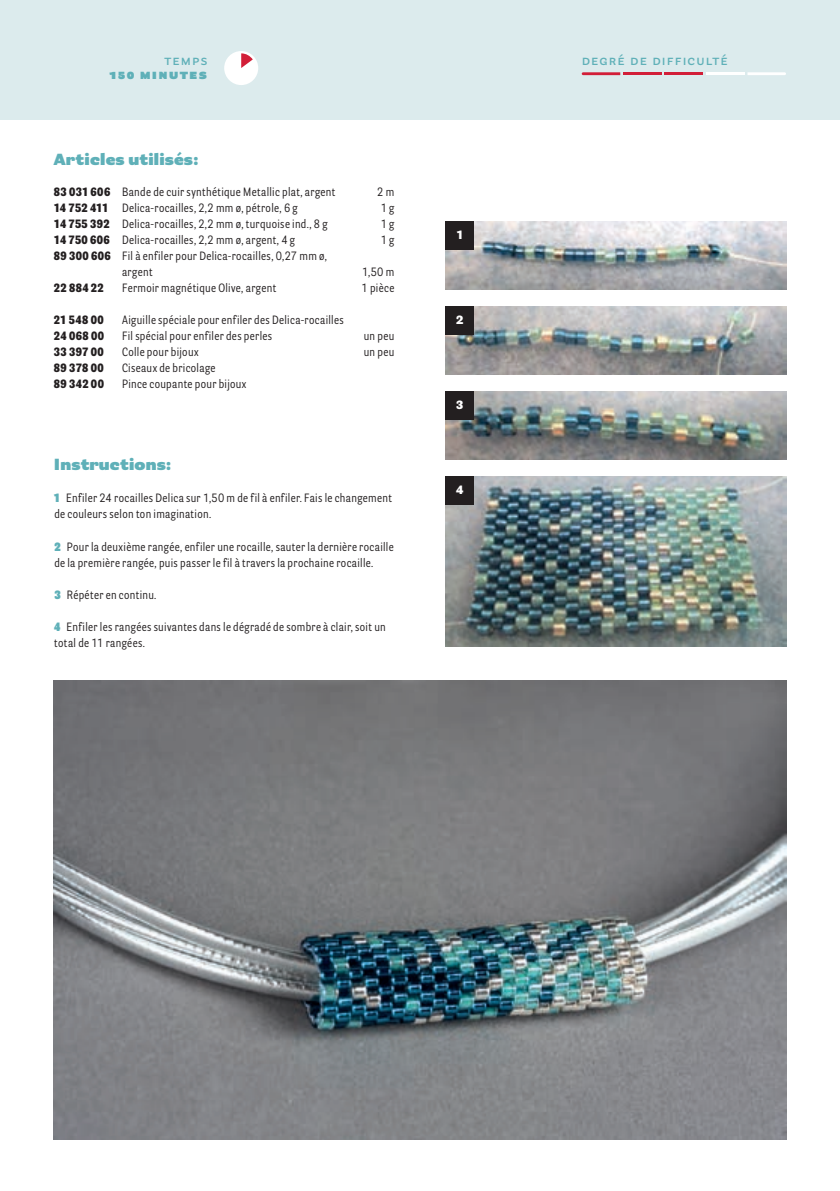
<style>
.page{position:relative;width:840px;height:1191px;background:#fff}
.page>*{position:absolute;margin:0;border:0;box-sizing:border-box;transform-origin:0 0}
.t1{font:900 16px "Parry Grotesque Pro";letter-spacing:.01em;color:#5fb0b8}
.t2{font:600 14px "Parry Grotesque Pro";letter-spacing:.08em;color:#5fb0b8}
.t3{font:900 14px "Parry Grotesque Pro";letter-spacing:.08em;color:#5fb0b8}
.t4{font:12px/16px "Parry Grot Con Pro";letter-spacing:.03em;color:#231f20}
.t5{font:900 12px "Parry Grot Con Pro";letter-spacing:.03em;color:#231f20}
.t6{font:900 12px "Parry Grotesque Pro";color:#fff}
.s1{font-weight:900}
.s2{font-weight:900;color:#5fb0b8}
</style>
<div class="page">
<div style="left:0;top:0;width:839px;height:119px;background:#dcebed"></div>
<div style="left:224px;top:51px;width:34px;height:34px;background:#fff;border-radius:50%"></div>
<svg style="left:241px;top:53px;width:12px;height:15px"></svg>
<svg style="left:581px;top:72px;width:39px;height:3px"></svg>
<hr style="left:622px;top:72px;width:39px;height:3px;background:#d21e38">
<hr style="left:664px;top:72px;width:38px;height:3px;background:#d21e38">
<hr style="left:705px;top:72px;width:39px;height:3px;background:#fff">
<svg style="left:747px;top:72px;width:38px;height:3px"></svg>
<img style="left:445px;top:221px;width:340px;height:68px">
<img style="left:445px;top:306px;width:340px;height:68px">
<img style="left:445px;top:391px;width:340px;height:68px">
<img style="left:445px;top:476px;width:340px;height:170px">
<img style="left:54px;top:680px;width:731px;height:460px">
<div style="left:445px;top:221px;width:28px;height:28px;background:#231f20"></div>
<div style="left:445px;top:306px;width:28px;height:28px;background:#231f20"></div>
<div style="left:445px;top:391px;width:28px;height:29px;background:#231f20"></div>
<div style="left:445px;top:476px;width:28px;height:29px;background:#231f20"></div>
<p class="t2" style="left:164px;top:50px;width:44px">temps</p>
<p class="t2" style="left:581px;top:50px;width:148px">degré de difficulté</p>
<p class="t3" style="left:109px;top:63px;width:99px">150 minutes</p>
<h1 class="t1" style="left:54px;top:148px;width:146px">Articles utilisés:</h1>
<p class="t4" style="left:54px;top:184px;width:283px"><span class="s1">83 031 606</span> Bande de cuir synthétique Metallic plat, argent</p>
<p class="t4" style="left:377px;top:184px;width:19px">2 m</p>
<p class="t4" style="left:54px;top:200px;width:245px"><span class="s1">14 752 411</span> Delica-rocailles, 2,2 mm ø, pétrole, 6 g</p>
<p class="t4" style="left:380px;top:200px;width:15px">1 g</p>
<p class="t4" style="left:54px;top:216px;width:275px"><span class="s1">14 755 392</span> Delica-rocailles, 2,2 mm ø, turquoise ind., 8 g</p>
<p class="t4" style="left:380px;top:216px;width:15px">1 g</p>
<p class="t4" style="left:54px;top:232px;width:242px"><span class="s1">14 750 606</span> Delica-rocailles, 2,2 mm ø, argent, 4 g</p>
<p class="t4" style="left:380px;top:232px;width:15px">1 g</p>
<p class="t4" style="left:122px;top:248px;width:206px;text-indent:-68px"><span class="s1">89 300 606</span> Fil à enfiler pour Delica-rocailles, 0,27 mm ø, argent</p>
<p class="t4" style="left:362px;top:264px;width:34px">1,50 m</p>
<p class="t5" style="left:54px;top:279px;width:51px">22 884 22</p>
<p class="t4" style="left:122px;top:280px;width:156px">Fermoir magnétique Olive, argent</p>
<p class="t4" style="left:361px;top:280px;width:34px">1 pièce</p>
<p class="t5" style="left:54px;top:311px;width:51px">21 548 00</p>
<p class="t4" style="left:122px;top:312px;width:223px">Aiguille spéciale pour enfiler des Delica-rocailles</p>
<p class="t5" style="left:54px;top:327px;width:52px">24 068 00</p>
<p class="t4" style="left:122px;top:328px;width:151px">Fil spécial pour enfiler des perles</p>
<p class="t4" style="left:363px;top:328px;width:32px">un peu</p>
<p class="t5" style="left:54px;top:343px;width:51px">33 397 00</p>
<p class="t4" style="left:122px;top:344px;width:78px">Colle pour bijoux</p>
<p class="t4" style="left:363px;top:344px;width:32px">un peu</p>
<p class="t5" style="left:54px;top:359px;width:51px">89 378 00</p>
<p class="t4" style="left:122px;top:360px;width:95px">Ciseaux de bricolage</p>
<p class="t5" style="left:54px;top:375px;width:51px">89 342 00</p>
<p class="t4" style="left:122px;top:376px;width:126px">Pince coupante pour bijoux</p>
<h1 class="t1" style="left:54px;top:452px;width:119px">Instructions:</h1>
<p class="t4" style="left:54px;top:490px;width:339px"><span class="s2">1</span> Enfiler 24 rocailles Delica sur 1,50 m de fil à enfiler. Fais le changement de couleurs selon ton imagination.</p>
<p class="t4" style="left:54px;top:538px;width:340px"><span class="s2">2</span> Pour la deuxième rangée, enfiler une rocaille, sauter la dernière rocaille de la première rangée, puis passer le fil à travers la prochaine rocaille.</p>
<p class="t4" style="left:54px;top:586px;width:103px"><span class="s2">3</span> Répéter en continu.</p>
<p class="t4" style="left:54px;top:618px;width:333px"><span class="s2">4</span> Enfiler les rangées suivantes dans le dégradé de sombre à clair, soit un total de 11 rangées.</p>
<p class="t6" style="left:456px;top:226px;width:7px">1</p>
<p class="t6" style="left:456px;top:311px;width:9px">2</p>
<p class="t6" style="left:456px;top:396px;width:9px">3</p>
<p class="t6" style="left:456px;top:481px;width:9px">4</p>
</div>
